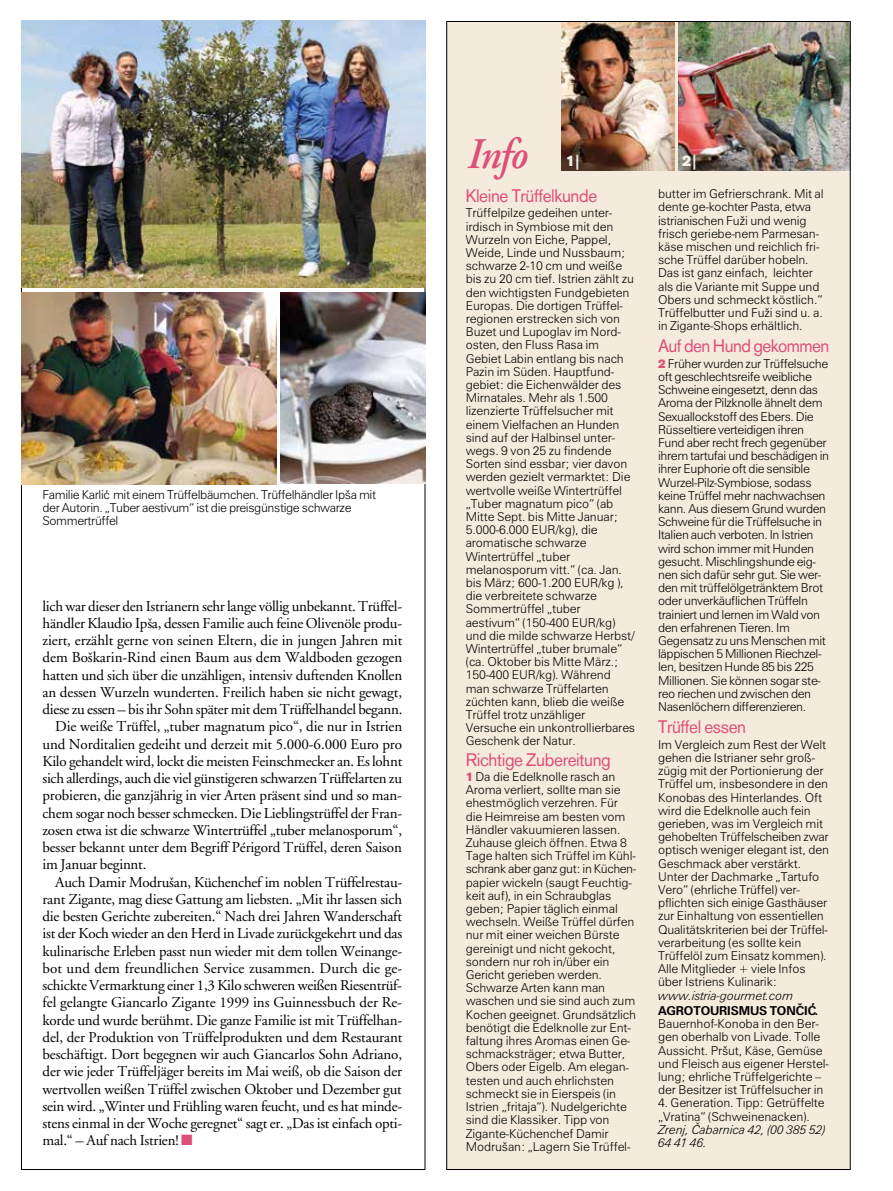
<style>
.page{position:relative;width:893px;height:1191px;background:#fff}
.page>*{position:absolute;margin:0;border:0;box-sizing:border-box;transform-origin:0 0}
.t1{font:italic 43.5px "AAM A Garamond M Semibold";color:#de4e79;scale:.92 1}
.t2{font:18px "AAM Akzidenz Grotesk BQ Regular";letter-spacing:-.02em;color:#de4e79;scale:.95 1}
.t3{font:15px "AAM A Garamond M Regular";letter-spacing:-.015em;color:#000}
.t4{font:15px "AAM A Garamond M Regular";letter-spacing:.005em;color:#000}
.t5{font:15px "AAM Akzidenz Grotesk BQ Super";color:#fff;scale:.95 1}
.t6{font:12.3px/13.2px "AAM Zurich BT Light";letter-spacing:-.01em;color:#000}
.t7{font:12.3px/13.2px "AAM Zurich BT Light";letter-spacing:-.03em;color:#000}
.t8{font:italic 12.3px/13.2px "AAM Zurich BT Light";letter-spacing:-.01em;color:#000}
.t9{font:12.3px "AAM Zurich BT Bold";letter-spacing:-.01em;color:#000}
.s1{color:#de4e79}
.s2{font-family:"AAM Akzidenz Grotesk BQ Super";color:#de4e79}
</style>
<div class="page">
<div style="left:446px;top:21px;width:404px;height:1148px;background:#f5ebdd"></div>
<img style="left:562px;top:23px;width:112px;height:148px">
<img style="left:679px;top:23px;width:169px;height:148px">
<img style="left:21px;top:21px;width:404px;height:267px">
<img style="left:21px;top:292px;width:255px;height:192px">
<img style="left:281px;top:292px;width:144px;height:191px">
<p class="t7" style="left:43px;top:488px;width:335px">Familie Karlic’ mit einem Trüffelbäumchen. Trüffelhändler Ipša mit der Autorin. „Tuber aestivum“ ist die preisgünstige schwarze<br>Sommertrüffel</p>
<p class="t3" style="left:43px;top:596px;width:361px">lich war dieser den Istrianern sehr lange völlig unbekannt. Trüffel-</p>
<p class="t3" style="left:43px;top:614px;width:361px">händler Klaudio Ipša, dessen Familie auch feine Olivenöle produ-</p>
<p class="t3" style="left:43px;top:631px;width:361px">ziert, erzählt gerne von seinen Eltern, die in jungen Jahren mit</p>
<p class="t3" style="left:43px;top:648px;width:361px">dem Boškarin-Rind einen Baum aus dem Waldboden gezogen</p>
<p class="t3" style="left:43px;top:665px;width:361px">hatten und sich über die unzähligen, intensiv duftenden Knollen</p>
<p class="t3" style="left:43px;top:683px;width:361px">an dessen Wurzeln wunderten. Freilich haben sie nicht gewagt,</p>
<p class="t3" style="left:43px;top:700px;width:361px">diese zu essen – bis ihr Sohn später mit dem Trüffelhandel begann.</p>
<p class="t3" style="left:55px;top:717px;width:348px">Die weiße Trüffel, „tuber magnatum pico“, die nur in Istrien</p>
<p class="t3" style="left:43px;top:734px;width:361px">und Norditalien gedeiht und derzeit mit 5.000-6.000 Euro pro</p>
<p class="t3" style="left:43px;top:752px;width:361px">Kilo gehandelt wird, lockt die meisten Feinschmecker an. Es lohnt</p>
<p class="t3" style="left:43px;top:769px;width:361px">sich allerdings, auch die viel günstigeren schwarzen Trüffelarten zu</p>
<p class="t3" style="left:43px;top:786px;width:361px">probieren, die ganzjährig in vier Arten präsent sind und so man-</p>
<p class="t3" style="left:43px;top:803px;width:361px">chem sogar noch besser schmecken. Die Lieblingstrüffel der Fran-</p>
<p class="t3" style="left:43px;top:821px;width:361px">zosen etwa ist die schwarze Wintertrüffel „tuber melanosporum“,</p>
<p class="t3" style="left:43px;top:838px;width:361px">besser bekannt unter dem Begriff Périgord Trüffel, deren Saison</p>
<p class="t3" style="left:43px;top:855px;width:105px">im Januar beginnt.</p>
<p class="t3" style="left:55px;top:872px;width:349px">Auch Damir Modrušan, Küchenchef im noblen Trüffelrestau-</p>
<p class="t3" style="left:43px;top:890px;width:361px">rant Zigante, mag diese Gattung am liebsten. „Mit ihr lassen sich</p>
<p class="t3" style="left:43px;top:907px;width:361px">die besten Gerichte zubereiten.“ Nach drei Jahren Wanderschaft</p>
<p class="t3" style="left:43px;top:924px;width:361px">ist der Koch wieder an den Herd in Livade zurückgekehrt und das</p>
<p class="t3" style="left:43px;top:941px;width:361px">kulinarische Erleben passt nun wieder mit dem tollen Weinange-</p>
<p class="t4" style="left:43px;top:959px;width:361px">bot und dem freundlichen Service zusammen. Durch die ge-</p>
<p class="t3" style="left:43px;top:976px;width:361px">schickte Vermarktung einer 1,3 Kilo schweren weißen Riesentrüf-</p>
<p class="t3" style="left:43px;top:993px;width:361px">fel gelangte Giancarlo Zigante 1999 ins Guinnessbuch der Re-</p>
<p class="t3" style="left:43px;top:1010px;width:361px">korde und wurde berühmt. Die ganze Familie ist mit Trüffelhan-</p>
<p class="t3" style="left:43px;top:1028px;width:361px">del, der Produktion von Trüffelprodukten und dem Restaurant</p>
<p class="t3" style="left:43px;top:1045px;width:361px">beschäftigt. Dort begegnen wir auch Giancarlos Sohn Adriano,</p>
<p class="t3" style="left:43px;top:1062px;width:361px">der wie jeder Trüffeljäger bereits im Mai weiß, ob die Saison der</p>
<p class="t3" style="left:43px;top:1079px;width:361px">wertvollen weißen Trüffel zwischen Oktober und Dezember gut</p>
<p class="t3" style="left:43px;top:1097px;width:361px">sein wird. „Winter und Frühling waren feucht, und es hat minde-</p>
<p class="t3" style="left:43px;top:1114px;width:361px">stens einmal in der Woche geregnet“ sagt er. „Das ist einfach opti-</p>
<p class="t3" style="left:43px;top:1131px;width:152px">mal.“ – Auf nach Istrien! <span class="s1">■</span></p>
<h1 class="t1" style="left:466px;top:127px;width:67px">Info</h1>
<p class="t5" style="left:565px;top:152px;width:16px">1 |</p>
<p class="t5" style="left:682px;top:152px;width:16px">2 |</p>
<h2 class="t2" style="left:466px;top:185px;width:140px">Kleine Trüffelkunde</h2>
<p class="t6" style="left:466px;top:206px;width:171px">Trüffelpilze gedeihen unter&shy;irdisch in Symbiose mit den<br>Wurzeln von Eiche, Pappel,<br>Weide, Linde und Nussbaum; schwarze 2-10 cm und weiße bis zu 20 cm tief. Istrien zählt zu den wichtigsten Fundgebieten<br>Europas. Die dortigen Trüffel&shy;regionen erstrecken sich von<br>Buzet und Lupoglav im Nord&shy;osten, den Fluss Rasa im<br>Gebiet Labin entlang bis nach<br>Pazin im Süden. Hauptfund&shy;gebiet: die Eichenwälder des<br>Mirnatales. Mehr als 1.500 lizenzierte Trüffelsucher mit einem Vielfachen an Hunden sind auf der Halbinsel unter&shy;wegs. 9 von 25 zu findende<br>Sorten sind essbar; vier davon werden gezielt vermarktet: Die wertvolle weiße Wintertrüffel „Tuber magnatum pico“ (ab<br>Mitte Sept. bis Mitte Januar;<br>5.000-6.000 EUR/kg), die aromatische schwarze<br>Wintertrüffel „tuber melanosporum vitt.“ (ca. Jan. bis März; 600-1.200 EUR/kg ), die verbreitete schwarze<br>Sommertrüffel „tuber aestivum“ (150-400 EUR/kg) und die milde schwarze Herbst/<br>Wintertrüffel „tuber brumale“ (ca. Oktober bis Mitte März.;<br>150-400 EUR/kg). Während man schwarze Trüffelarten züchten kann, blieb die weiße<br>Trüffel trotz unzähliger<br>Versuche ein unkontrollierbares<br>Geschenk der Natur.</p>
<h2 class="t2" style="left:466px;top:748px;width:154px">Richtige Zubereitung</h2>
<p class="t6" style="left:466px;top:770px;width:172px"><span class="s2">1</span> Da die Edelknolle rasch an<br>Aroma verliert, sollte man sie ehestmöglich verzehren. Für die Heimreise am besten vom<br>Händler vakuumieren lassen.<br>Zuhause gleich öffnen. Etwa 8<br>Tage halten sich Trüffel im Kühl&shy;schrank aber ganz gut: in Küchen&shy;papier wickeln (saugt Feuchtig&shy;keit auf), in ein Schraubglas geben; Papier täglich einmal wechseln. Weiße Trüffel dürfen nur mit einer weichen Bürste gereinigt und nicht gekocht, sondern nur roh in/über ein<br>Gericht gerieben werden.<br>Schwarze Arten kann man waschen und sie sind auch zum<br>Kochen geeignet. Grundsätzlich benötigt die Edelknolle zur Ent&shy;faltung ihres Aromas einen Ge&shy;schmacksträger; etwa Butter,<br>Obers oder Eigelb. Am elegan&shy;testen und auch ehrlichsten schmeckt sie in Eierspeis (in<br>Istrien „fritaja“). Nudelgerichte sind die Klassiker. Tipp von<br>Zigante-Küchenchef Damir<br>Modrušan: „Lagern Sie Trüffel-</p>
<p class="t6" style="left:658px;top:187px;width:167px">butter im Gefrierschrank. Mit al dente ge-kochter Pasta, etwa istrianischen Fuži und wenig frisch geriebe-nem Parmesan&shy;käse mischen und reichlich fri&shy;sche Trüffel darüber hobeln.<br>Das ist ganz einfach, leichter als die Variante mit Suppe und<br>Obers und schmeckt köstlich.“<br>Trüffelbutter und Fuži sind u. a. in Zigante-Shops erhältlich.</p>
<h2 class="t2" style="left:658px;top:335px;width:182px">Auf den Hund gekommen</h2>
<p class="t7" style="left:658px;top:357px;width:173px"><span class="s2">2</span> Früher wurden zur Trüffelsuche oft geschlechtsreife weibliche<br>Schweine eingesetzt, denn das<br>Aroma der Pilzknolle ähnelt dem<br>Sexuallockstoff des Ebers. Die<br>Rüsseltiere verteidigen ihren<br>Fund aber recht frech gegenüber ihrem tartufai und beschädigen in ihrer Euphorie oft die sensible<br>Wurzel-Pilz-Symbiose, sodass keine Trüffel mehr nachwachsen kann. Aus diesem Grund wurden<br>Schweine für die Trüffelsuche in<br>Italien auch verboten. In Istrien wird schon immer mit Hunden gesucht. Mischlingshunde eig&shy;nen sich dafür sehr gut. Sie wer&shy;den mit trüffelölgetränktem Brot oder unverkäuflichen Trüffeln trainiert und lernen im Wald von den erfahrenen Tieren. Im<br>Gegensatz zu uns Menschen mit läppischen 5 Millionen Riechzel&shy;len, besitzen Hunde 85 bis 225<br>Millionen. Sie können sogar ste&shy;reo riechen und zwischen den<br>Nasenlöchern differenzieren.</p>
<h2 class="t2" style="left:658px;top:716px;width:94px">Trüffel essen</h2>
<p class="t6" style="left:658px;top:737px;width:172px">Im Vergleich zum Rest der Welt gehen die Istrianer sehr groß&shy;zügig mit der Portionierung der<br>Trüffel um, insbesondere in den<br>Konobas des Hinterlandes. Oft wird die Edelknolle auch fein gerieben, was im Vergleich mit gehobelten Trüffelscheiben zwar optisch weniger elegant ist, den<br>Geschmack aber verstärkt.<br>Unter der Dachmarke „Tartufo<br>Vero“ (ehrliche Trüffel) ver&shy;pflichten sich einige Gasthäuser zur Einhaltung von essentiellen<br>Qualitätskriterien bei der Trüffel&shy;verarbeitung (es sollte kein<br>Trüffelöl zum Einsatz kommen).<br>Alle Mitglieder + viele Infos über Istriens Kulinarik:</p>
<p class="t8" style="left:658px;top:988px;width:137px">www.istria-gourmet.com</p>
<p class="t9" style="left:658px;top:1003px;width:161px">AGROTOURISMUS TONČIC’.</p>
<p class="t6" style="left:658px;top:1017px;width:172px">Bauernhof-Konoba in den Ber&shy;gen oberhalb von Livade. Tolle<br>Aussicht. Pršut, Käse, Gemüse und Fleisch aus eigener Herstel&shy;lung; ehrliche Trüffelgerichte – der Besitzer ist Trüffelsucher in</p>
<p class="t6" style="left:658px;top:1096px;width:168px">4. Generation. Tipp: Getrüffelte „Vratina“ (Schweinenacken).</p>
<p class="t8" style="left:658px;top:1122px;width:169px">Zrenj, Čabarnica 42, (00 385 52)<br>64 41 46.</p>
</div>
